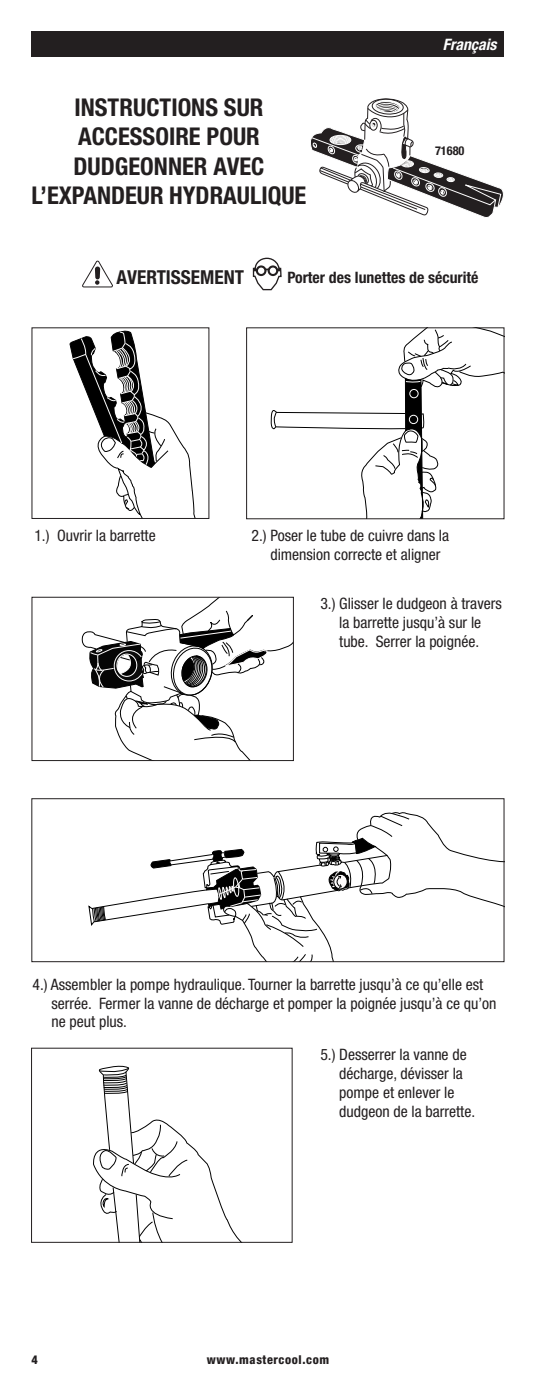
<style>
.page{position:relative;width:536px;height:1386px;background:#fff}
.page>*{position:absolute;margin:0;border:0;box-sizing:border-box;transform-origin:0 0}
.t1{font:700 condensed 24.5px "Helvetica Neue";color:#231f20}
.t2{font:700 23.28px "Helvetica";color:#231f20}
.t3{font:700 condensed 19.25px "Helvetica Neue";color:#231f20}
.t4{font:700 16.62px "Helvetica";color:#000}
.t5{font:condensed 15.75px/18.9px "Helvetica Neue";color:#231f20}
.t6{font:700 condensed 15.75px "Helvetica Neue";color:#231f20}
.t7{font:italic 700 condensed 15.75px "Helvetica Neue";color:#fff}
.t8{font:800 condensed 12.25px "Helvetica Neue";letter-spacing:.05em;color:#231f20}
.t9{font:700 condensed 12.25px "Helvetica Neue";color:#231f20}
</style>
<div class="page">
<svg style="left:69px;top:330px;width:127px;height:187px"></svg>
<svg style="left:270px;top:329px;width:232px;height:188px"></svg>
<svg style="left:81px;top:599px;width:211px;height:160px"></svg>
<div style="left:117px;top:654px;width:20px;height:23px;border:1px solid #fff;border-radius:50%"></div>
<div style="left:32px;top:597px;width:262px;height:164px;border:1px solid #231f20"></div>
<svg style="left:88px;top:812px;width:414px;height:148px"></svg>
<div style="left:31px;top:798px;width:473px;height:164px;border:1px solid #231f20"></div>
<svg style="left:93px;top:1065px;width:148px;height:176px"></svg>
<div style="left:31px;top:1048px;width:261px;height:195px;border:1px solid #231f20"></div>
<svg style="left:310px;top:98px;width:194px;height:120px"></svg>
<svg style="left:82px;top:261px;width:31px;height:27px"></svg>
<svg style="left:252px;top:258px;width:30px;height:32px"></svg>
<div style="left:32px;top:32px;width:472px;height:25px;background:#231f20"></div>
<p class="t1" style="left:74px;top:92px;width:190px">INSTRUCTIONS SUR</p>
<p class="t1" style="left:78px;top:122px;width:183px">ACCESSOIRE POUR</p>
<p class="t1" style="left:73px;top:151px;width:192px">DUDGEONNER AVEC</p>
<p class="t1" style="left:32px;top:181px;width:276px">L’EXPANDEUR HYDRAULIQUE</p>
<p class="t7" style="left:442px;top:35px;width:55px">Français</p>
<p class="t9" style="left:435px;top:144px;width:31px">71680</p>
<p class="t2" style="left:117px;top:261px;width:114px">WARNING</p>
<p class="t4" style="left:287px;top:263px;width:168px">Wear Safety Goggles</p>
<p class="t3" style="left:116px;top:265px;width:129px">AVERTISSEMENT</p>
<p class="t6" style="left:287px;top:268px;width:193px">Porter des lunettes de sécurité</p>
<p class="t5" style="left:34px;top:526px;width:123px">1.) Ouvrir la barrette</p>
<p class="t5" style="left:270px;top:526px;width:180px;text-indent:-19px">2.) Poser le tube de cuivre dans la dimension correcte et aligner</p>
<p class="t5" style="left:320px;top:594px;width:183px;text-align:center">3.) Glisser le dudgeon à travers la barrette jusqu’à sur le<br>tube. Serrer la poignée.</p>
<p class="t5" style="left:51px;top:974px;width:446px;text-indent:-19px">4.) Assembler la pompe hydraulique. Tourner la barrette jusqu’à ce qu’elle est serrée. Fermer la vanne de décharge et pomper la poignée jusqu’à ce qu’on ne peut plus.</p>
<p class="t5" style="left:339px;top:1045px;width:137px;text-indent:-19px">5.) Desserrer la vanne de décharge, dévisser la pompe et enlever le dudgeon de la barrette.</p>
<p class="t8" style="left:32px;top:1352px;width:8px">4</p>
<p class="t8" style="left:207px;top:1352px;width:124px">www.mastercool.com</p>
</div>
